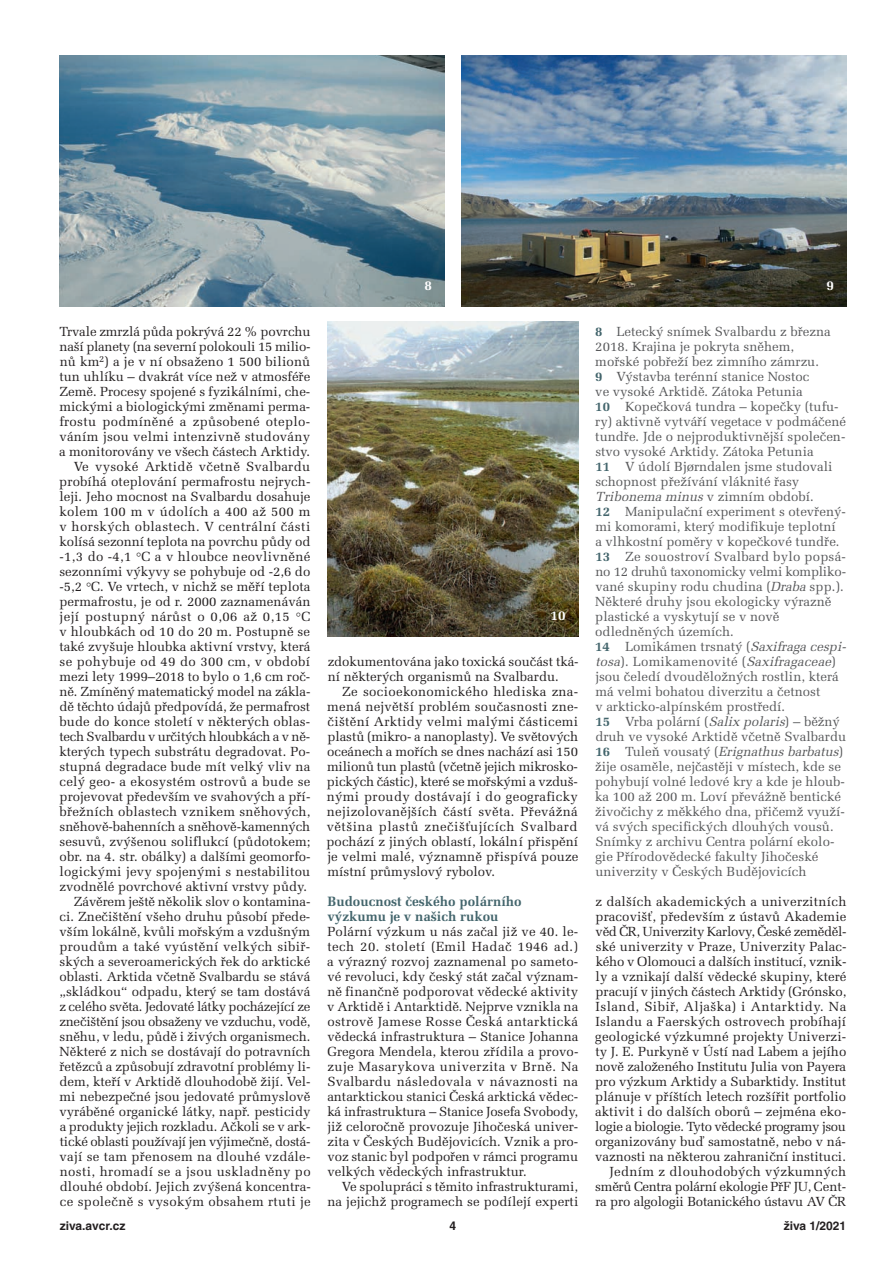
<style>
.page{position:relative;width:893px;height:1263px;background:#fff}
.page>*{position:absolute;margin:0;border:0;box-sizing:border-box;transform-origin:0 0}
.t1{font:700 13.5px/15px "Melior CE";color:#43656c}
.t2{font:700 13.5px "Melior CE";color:#fff}
.t3{font:13.2px/15px "Melior CE";color:#231f20;text-align:right}
.t4{font:13.2px/15px "Melior CE";color:#57585a}
.t5{font:700 12px "Helvetica CE";color:#231f20}
.s1{font-weight:700;color:#43656c}
.s2{font-style:italic}
</style>
<div class="page">
<img style="left:461px;top:55px;width:385px;height:251px">
<img style="left:60px;top:55px;width:384px;height:251px">
<img style="left:327px;top:322px;width:251px;height:314px">
<p class="t3" style="left:59px;top:326px;width:253px">Trvale zmrzlá půda pokrývá 22 % povrchu naší planety (na severní polokouli 15 milio - nů km<sup>2</sup>) a je v ní obsaženo 1 500 bilionů tun uhlíku – dvakrát více než v atmosféře Země. Procesy spojené s fyzikálními, che&shy;mickými a biologickými změnami perma - frostu podmíněné a způsobené oteplo - váním jsou velmi intenzivně studovány a monitorovány ve všech částech Arktidy.<br>Ve vysoké Arktidě včetně Svalbardu probíhá oteplování permafrostu nejrych&shy;leji. Jeho mocnost na Svalbardu dosahuje kolem 100 m v údolích a 400 až 500 m v horských oblastech. V centrální části kolísá sezonní teplota na povrchu půdy od -1,3 do -4,1 °C a v hloubce neovlivněné sezonními výkyvy se pohybuje od -2,6 do -5,2 °C. Ve vrtech, v nichž se měří teplota permafrostu, je od r. 2000 zaznamenáván její postupný nárůst o 0,06 až 0,15 °C v hloubkách od 10 do 20 m. Postupně se také zvyšuje hloubka aktivní vrstvy, která se pohybuje od 49 do 300 cm, v období mezi lety 1999–2018 to bylo o 1,6 cm roč&shy;ně. Zmíněný matematický model na zákla&shy;dě těchto údajů předpovídá, že permafrost bude do konce století v některých oblas&shy;tech Svalbardu v určitých hloubkách a v ně - kterých typech substrátu degradovat. Po - stupná degradace bude mít velký vliv na celý geo- a ekosystém ostrovů a bude se projevovat především ve svahových a pří - břežních oblastech vznikem sněhových, sněhově-bahenních a sněhově-kamenných sesuvů, zvýšenou soliflukcí (půdotokem; obr. na 4. str. obálky) a dalšími geomorfo&shy;logickými jevy spojenými s nestabilitou zvodnělé povrchové aktivní vrstvy půdy.<br>Závěrem ještě několik slov o kontamina - ci. Znečištění všeho druhu působí přede&shy;vším lokálně, kvůli mořským a vzdušným proudům a také vyústění velkých sibiř&shy;ských a severoamerických řek do arktické oblasti. Arktida včetně Svalbardu se stává „skládkou“ odpadu, který se tam dostává z celého světa. Jedovaté látky pocházející ze znečištění jsou obsaženy ve vzduchu, vodě, sněhu, v ledu, půdě i živých organismech.<br>Některé z nich se dostávají do potravních řetězců a způsobují zdravotní problémy li - dem, kteří v Arktidě dlouhodobě žijí. Vel&shy;mi nebezpečné jsou jedovaté průmyslově vyráběné organické látky, např. pesticidy a produkty jejich rozkladu. Ačkoli se v ark - tické oblasti používají jen výjimečně, dostá&shy;vají se tam přenosem na dlouhé vzdále&shy;nosti, hromadí se a jsou uskladněny po dlouhé období. Jejich zvýšená koncentra&shy;ce společně s vysokým obsahem rtuti je</p>
<p class="t2" style="left:425px;top:281px;width:9px">8</p>
<p class="t2" style="left:826px;top:281px;width:9px">9</p>
<p class="t2" style="left:551px;top:611px;width:17px">10</p>
<p class="t3" style="left:328px;top:656px;width:252px;text-align:left">zdokumentována jako toxická součást tká&shy;ní některých organismů na Svalbardu.</p>
<p class="t3" style="left:327px;top:686px;width:253px;text-align:justify;text-indent:16px">Ze socioekonomického hlediska zna&shy;mená největší problém současnosti zne&shy;čištění Arktidy velmi malými částicemi plastů (mikro- a nanoplasty). Ve světových oceánech a mořích se dnes nachází asi 150 milionů tun plastů (včetně jejich mikrosko&shy;pických částic), které se mořskými a vzduš - nými proudy dostávají i do geograficky nejizolovanějších částí světa. Převážná většina plastů znečišťujících Svalbard pochází z jiných oblastí, lokální přispění je velmi malé, významně přispívá pouze místní průmyslový rybolov.</p>
<p class="t1" style="left:327px;top:896px;width:196px">Budoucnost českého polárního výzkumu je v našich rukou</p>
<p class="t3" style="left:327px;top:926px;width:253px;text-align:justify">Polární výzkum u nás začal již ve 40. le - tech 20. století (Emil Hadač 1946 ad.) a výrazný rozvoj zaznamenal po sameto&shy;vé revoluci, kdy český stát začal význam&shy;ně finančně podporovat vědecké aktivity v Arktidě i Antarktidě. Nejprve vznikla na ostrově Jamese Rosse Česká antarktická vědecká infrastruktura – Stanice Johanna Gregora Mendela, kterou zřídila a provo&shy;zuje Masarykova univerzita v Brně. Na Svalbardu následovala v návaznosti na antarktickou stanici Česká arktická vědec&shy;ká infrastruktura – Stanice Josefa Svobody, již celoročně provozuje Jihočeská univer&shy;zita v Českých Budějovicích. Vznik a pro&shy;voz stanic byl podpořen v rámci programu velkých vědeckých infrastruktur.</p>
<p class="t3" style="left:327px;top:1181px;width:253px">Ve spolupráci s těmito infrastrukturami, na jejichž programech se podílejí experti</p>
<p class="t4" style="left:595px;top:326px;width:255px"><span class="s1">8</span> Letecký snímek Svalbardu z března 2018. Krajina je pokryta sněhem,<br>mořské pobřeží bez zimního zámrzu.<br><span class="s1">9</span> Výstavba terénní stanice Nostoc<br>ve vysoké Arktidě. Zátoka Petunia<br><span class="s1">10</span> Kopečková tundra – kopečky (tufu&shy;ry) aktivně vytváří vegetace v podmáčené tundře. Jde o nejproduktivnější společen&shy;stvo vysoké Arktidy. Zátoka Petunia<br><span class="s1">11</span> V údolí Bjørndalen jsme studovali schopnost přežívání vláknité řasy <span class="s2">Tribonema minus</span>v zimním období.<br><span class="s1">12</span> Manipulační experiment s otevřený&shy;mi komorami, který modifikuje teplotní<br>a vlhkostní poměry v kopečkové tundře.<br><span class="s1">13</span> Ze souostroví Svalbard bylo popsá&shy;no 12 druhů taxonomicky velmi kompliko&shy;vané skupiny rodu chudina (<span class="s2">Draba</span> spp.).<br>Některé druhy jsou ekologicky výrazně plastické a vyskytují se v nově odledněných územích.<br><span class="s1">14</span> Lomikámen trsnatý (<span class="s2">Saxifraga cespi&shy;tosa</span>). Lomikamenovité (<span class="s2">Saxifragaceae</span>) jsou čeledí dvouděložných rostlin, která má velmi bohatou diverzitu a četnost<br>v arkticko-alpínském prostředí.<br><span class="s1">15</span> Vrba polární (<span class="s2">Salix polaris</span>) – běžný druh ve vysoké Arktidě včetně Svalbardu <span class="s1">1 6</span> Tu l e ň v o u s a t ý ( <span class="s2">Erignathus barbatus</span>) žije osaměle, nejčastěji v místech, kde se pohybují volné ledové kry a kde je hloub&shy;ka 100 až 200 m. Loví převážně bentické živočichy z měkkého dna, přičemž využí - vá svých specifických dlouhých vousů.<br>Snímky z archivu Centra polární ekolo&shy;gie Přírodovědecké fakulty Jihočeské univerzity v Českých Budějovicích</p>
<p class="t3" style="left:595px;top:896px;width:253px">z dalších akademických a univerzitních pracovišť, především z ústavů Akademie věd ČR, Univerzity Karlovy, České zeměděl - ské univerzity v Praze, Univerzity Palac&shy;kého v Olomouci a dalších institucí, vznik&shy;ly a vznikají další vědecké skupiny, které pracují v jiných částech Arktidy (Grónsko, Island, Sibiř, Aljaška) i Antarktidy. Na Islandu a Faerských ostrovech probíhají geologické výzkumné projekty Univerzi&shy;ty J. E. Purkyně v Ústí nad Labem a jejího nově založeného Institutu Julia von Payera pro výzkum Arktidy a Subarktidy. Institut plánuje v příštích letech rozšířit portfolio aktivit i do dalších oborů – zejména eko&shy;logie a biologie. Tyto vědecké programy jsou organizovány buď samostatně, nebo v ná - vaznosti na některou zahraniční instituci.<br>Jedním z dlouhodobých výzkumných směrů Centra polární ekologie PřF JU, Cent&shy;ra pro algologii Botanického ústavu AV ČR</p>
<p class="t5" style="left:60px;top:1221px;width:67px">ziva.avcr.cz</p>
<p class="t5" style="left:450px;top:1221px;width:8px">4</p>
<p class="t5" style="left:784px;top:1221px;width:64px">živa 1/2021</p>
</div>
